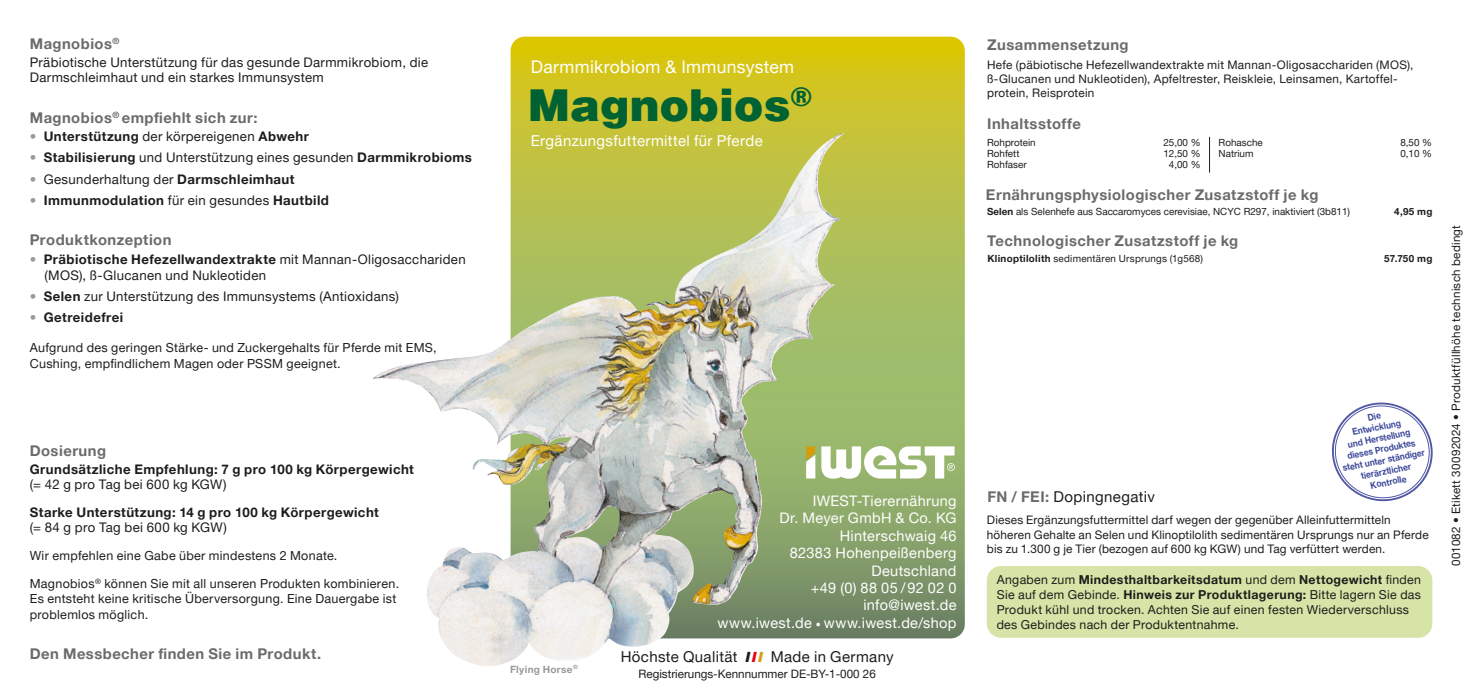
<style>
.page{position:relative;width:1475px;height:695px;background:#fff}
.page>*{position:absolute;margin:0;border:0;box-sizing:border-box;transform-origin:0 0}
.t1{font:900 45px "Helvetica";letter-spacing:-.005em;color:#006132}
.t2{font:17.5px "Helvetica Neue LT Pro";letter-spacing:.02em;color:#fff}
.t3{font:15px "Helvetica Neue LT Pro";letter-spacing:.025em;color:#1d1d1b}
.t4{font:15px "Helvetica Neue LT Pro";letter-spacing:.025em;color:#fff}
.t5{font:700 14.75px "Helvetica Neue LT Pro";letter-spacing:.035em;color:#6b6b6a}
.t6{font:14.5px/17.5px "Helvetica Neue LT Pro";letter-spacing:.025em;color:#fff;text-align:right}
.t7{font:13.25px/15.2px "Helvetica Neue LT Pro";letter-spacing:.025em;color:#1d1d1b}
.t8{font:700 13.25px/15.2px "Helvetica Neue LT Pro";letter-spacing:.035em;color:#1d1d1b}
.t9{font:12.5px/15.8px "Helvetica Neue LT Pro";letter-spacing:.025em;color:#1d1d1b}
.t10{font:12.25px/14.8px "Helvetica Neue LT Pro";letter-spacing:.025em;color:#1d1d1b;text-align:justify}
.t11{font:11.75px/14px "Helvetica Neue LT Pro";letter-spacing:.02em;color:#1d1d1b}
.t12{font:11.5px "Helvetica Neue LT Pro";letter-spacing:.02em;color:#1d1d1b}
.t13{font:11.5px "Helvetica Neue LT Pro";color:#1d1d1b}
.t14{font:700 10px "Helvetica Neue LT Pro";letter-spacing:.03em;color:#999}
.t15{font:9.75px "Helvetica Neue LT Pro";color:#1d1d1b}
.t16{font:9.75px "Helvetica Neue LT Pro";letter-spacing:.025em;color:#1d1d1b}
.t17{font:700 9.75px "Helvetica Neue LT Pro";letter-spacing:.03em;color:#1d1d1b}
.t18{font:700 9.25px "Helvetica Neue LT Pro";color:#3d4999;scale:.9 1}
.s1{font-weight:400;color:#999}
.s2{font-weight:400}
.s3{color:#999}
.s4{font-weight:700}
.s5{font-size:10px}
.s6{font-family:"Acumin Variable Concept"}
.s7{font-family:"Acumin Variable Concept";color:#e30614}
.s8{font-family:"Acumin Variable Concept";color:#d39c0a}
.s9{font-weight:700;font-size:14.75px;color:#6b6b6a}
</style>
<div class="page">
<svg style="left:510px;top:37px;width:454px;height:601px;background:#afb865"></svg>
<div style="left:986px;top:566px;width:445px;height:71px;background:#d6e4a7;border-radius:14px"></div>
<img style="left:373px;top:133px;width:469px;height:317px">
<svg style="left:806px;top:446px;width:9px;height:32px"></svg>
<svg style="left:821px;top:446px;width:133px;height:32px"></svg>
<hr style="left:1208px;top:137px;width:1px;height:35px;background:#1d1d1b">
<svg style="left:1331px;top:402px;width:102px;height:100px"></svg>
<p class="t5" style="left:30px;top:35px;width:91px">Magnobios<sup>®</sup></p>
<p class="t7" style="left:30px;top:54px;width:400px">Präbiotische Unterstützung für das gesunde Darmmikrobiom, die<br>Darmschleimhaut und ein starkes Immunsystem</p>
<p class="t5" style="left:30px;top:108px;width:229px">Magnobios<sup>®</sup> empfiehlt sich zur:</p>
<p class="t8" style="left:30px;top:129px;width:280px"><span class="s1">•</span> Unterstützung <span class="s2">der körpereigenen</span> Abwehr</p>
<p class="t7" style="left:30px;top:150px;width:443px"><span class="s3">•</span> <span class="s4">Stabilisierung</span> und Unterstützung eines gesunden <span class="s4">Darmmikrobioms</span></p>
<p class="t7" style="left:30px;top:171px;width:266px"><span class="s3">•</span> Gesunderhaltung der <span class="s4">Darmschleimhaut</span></p>
<p class="t8" style="left:30px;top:192px;width:301px"><span class="s1">•</span> Immunmodulation <span class="s2">für ein gesundes</span> Hautbild</p>
<p class="t5" style="left:30px;top:230px;width:143px">Produktkonzeption</p>
<p class="t7" style="left:44px;top:250px;width:423px;line-height:16px;text-indent:-15px"><span class="s3">•</span> <span class="s4">Präbiotische Hefezellwandextrakte</span> mit Mannan-Oligosacchariden (MOS), ß-Glucanen und Nukleotiden</p>
<p class="t7" style="left:30px;top:288px;width:370px"><span class="s3">•</span> <span class="s4">Selen</span> zur Unterstützung des Immunsystems (Antioxidans)</p>
<p class="t8" style="left:30px;top:309px;width:95px"><span class="s1">•</span> Getreidefrei</p>
<p class="t9" style="left:30px;top:340px;width:408px">Aufgrund des geringen Stärke- und Zuckergehalts für Pferde mit EMS,<br>Cushing, empfindlichem Magen oder PSSM geeignet.</p>
<p class="t5" style="left:30px;top:441px;width:78px">Dosierung</p>
<p class="t8" style="left:30px;top:461px;width:385px">Grundsätzliche Empfehlung: 7 g pro 100 kg Körpergewicht</p>
<p class="t7" style="left:30px;top:476px;width:198px">(= 42 g pro Tag bei 600 kg KGW)</p>
<p class="t8" style="left:30px;top:504px;width:350px">Starke Unterstützung: 14 g pro 100 kg Körpergewicht <span class="s2">(= 84 g pro Tag bei 600 kg KGW)</span></p>
<p class="t9" style="left:30px;top:547px;width:309px">Wir empfehlen eine Gabe über mindestens 2 Monate.</p>
<p class="t9" style="left:30px;top:575px;width:371px">Magnobios<sup>®</sup> können Sie mit all unseren Produkten kombinieren.</p>
<p class="t9" style="left:30px;top:590px;width:368px">Es entsteht keine kritische Überversorgung. Eine Dauergabe ist</p>
<p class="t9" style="left:30px;top:606px;width:120px">problemlos möglich.</p>
<p class="t5" style="left:30px;top:644px;width:293px">Den Messbecher finden Sie im Produkt.</p>
<p class="t2" style="left:530px;top:56px;width:265px">Darmmikrobiom &amp; Immunsystem</p>
<p class="t1" style="left:527px;top:78px;width:285px">Magnobios<sup>®</sup></p>
<p class="t4" style="left:530px;top:131px;width:233px">Ergänzungsfuttermittel für Pferde</p>
<p class="t14" style="left:510px;top:662px;width:69px">Flying Horse<sup>®</sup></p>
<p class="t6" style="left:812px;top:491px;width:145px">IWEST-Tierernährung</p>
<p class="t6" style="left:779px;top:509px;width:179px">Dr. Meyer GmbH &amp; Co. KG</p>
<p class="t6" style="left:839px;top:526px;width:118px">Hinterschwaig 46</p>
<p class="t6" style="left:789px;top:544px;width:168px">82383 Hohenpeißenberg<br>Deutschland</p>
<p class="t6" style="left:810px;top:578px;width:147px">+49 (0) 88 05 / 92 02 0</p>
<p class="t6" style="left:863px;top:596px;width:95px">info@iwest.de</p>
<p class="t6" style="left:717px;top:613px;width:240px">www.iwest.de <span class="s5">•</span> www.iwest.de/shop</p>
<p class="t3" style="left:620px;top:647px;width:274px">Höchste Qualität <span class="s6">I</span> <span class="s7">I</span> <span class="s8">I</span> Made in Germany</p>
<p class="t13" style="left:638px;top:667px;width:239px">Registrierungs-Kennnummer DE-BY-1-000 26</p>
<p class="t5" style="left:987px;top:36px;width:143px">Zusammensetzung</p>
<p class="t11" style="left:987px;top:58px;width:427px">Hefe (päbiotische Hefezellwandextrakte mit Mannan-Oligosacchariden (MOS), ß-Glucanen und Nukleotiden), Apfeltrester, Reiskleie, Leinsamen, Kartoffel&shy;protein, Reisprotein</p>
<p class="t5" style="left:987px;top:115px;width:95px">Inhaltsstoffe</p>
<p class="t15" style="left:987px;top:136px;width:50px">Rohprotein</p>
<p class="t15" style="left:1163px;top:136px;width:39px">25,00 %</p>
<p class="t15" style="left:987px;top:147px;width:34px">Rohfett</p>
<p class="t15" style="left:1163px;top:147px;width:39px">12,50 %</p>
<p class="t15" style="left:987px;top:159px;width:41px">Rohfaser</p>
<p class="t15" style="left:1168px;top:159px;width:33px">4,00 %</p>
<p class="t15" style="left:1218px;top:136px;width:46px">Rohasche</p>
<p class="t15" style="left:1399px;top:136px;width:33px">8,50 %</p>
<p class="t15" style="left:1218px;top:147px;width:36px">Natrium</p>
<p class="t15" style="left:1399px;top:147px;width:33px">0,10 %</p>
<p class="t5" style="left:985px;top:185px;width:334px">Ernährungsphysiologischer Zusatzstoff je kg</p>
<p class="t15" style="left:987px;top:205px;width:364px"><span class="s4">Selen</span> als Selenhefe aus Saccaromyces cerevisiae, NCYC R297, inaktiviert (3b811)</p>
<p class="t17" style="left:1393px;top:205px;width:40px">4,95 mg</p>
<p class="t16" style="left:987px;top:253px;width:217px"><span class="s4">Klinoptilolith</span> sedimentären Ursprungs (1g568)</p>
<p class="t17" style="left:1383px;top:253px;width:50px">57.750 mg</p>
<p class="t5" style="left:987px;top:231px;width:252px">Technologischer Zusatzstoff je kg</p>
<p class="t3" style="left:987px;top:487px;width:169px"><span class="s9">FN / FEI:</span> Dopingnegativ</p>
<p class="t18" style="left:1351px;top:426px;width:56px;rotate:-11deg">Entwicklung</p>
<p class="t18" style="left:1346px;top:438px;width:72px;rotate:-11deg">und Herstellung</p>
<p class="t18" style="left:1345px;top:450px;width:78px;rotate:-11deg">dieses Produktes</p>
<p class="t18" style="left:1341px;top:462px;width:94px;rotate:-11deg">steht unter ständiger</p>
<p class="t18" style="left:1359px;top:470px;width:58px;rotate:-11deg">tierärztlicher</p>
<p class="t18" style="left:1369px;top:479px;width:42px;rotate:-11deg">Kontrolle</p>
<p class="t11" style="left:986px;top:513px;width:443px">Dieses Ergänzungsfuttermittel darf wegen der gegenüber Alleinfuttermitteln höheren Gehalte an Selen und Klinoptilolith sedimentären Ursprungs nur an Pferde bis zu 1.300 g je Tier (bezogen auf 600 kg KGW) und Tag verfüttert werden.</p>
<p class="t10" style="left:996px;top:572px;width:426px">Angaben zum <span class="s4">Mindesthaltbarkeitsdatum</span> und dem <span class="s4">Nettogewicht</span> finden Sie auf dem Gebinde. <span class="s4">Hinweis zur Produktlagerung:</span> Bitte lagern Sie das Produkt kühl und trocken. Achten Sie auf einen festen Wiederverschluss</p>
<p class="t10" style="left:996px;top:616px;width:244px">des Gebindes nach der Produktentnahme.</p>
<p class="t12" style="left:1448px;top:566px;width:342px;rotate:-90deg">001082 • Etikett 30092024 • Produktfüllhöhe technisch bedingt</p>
</div>
